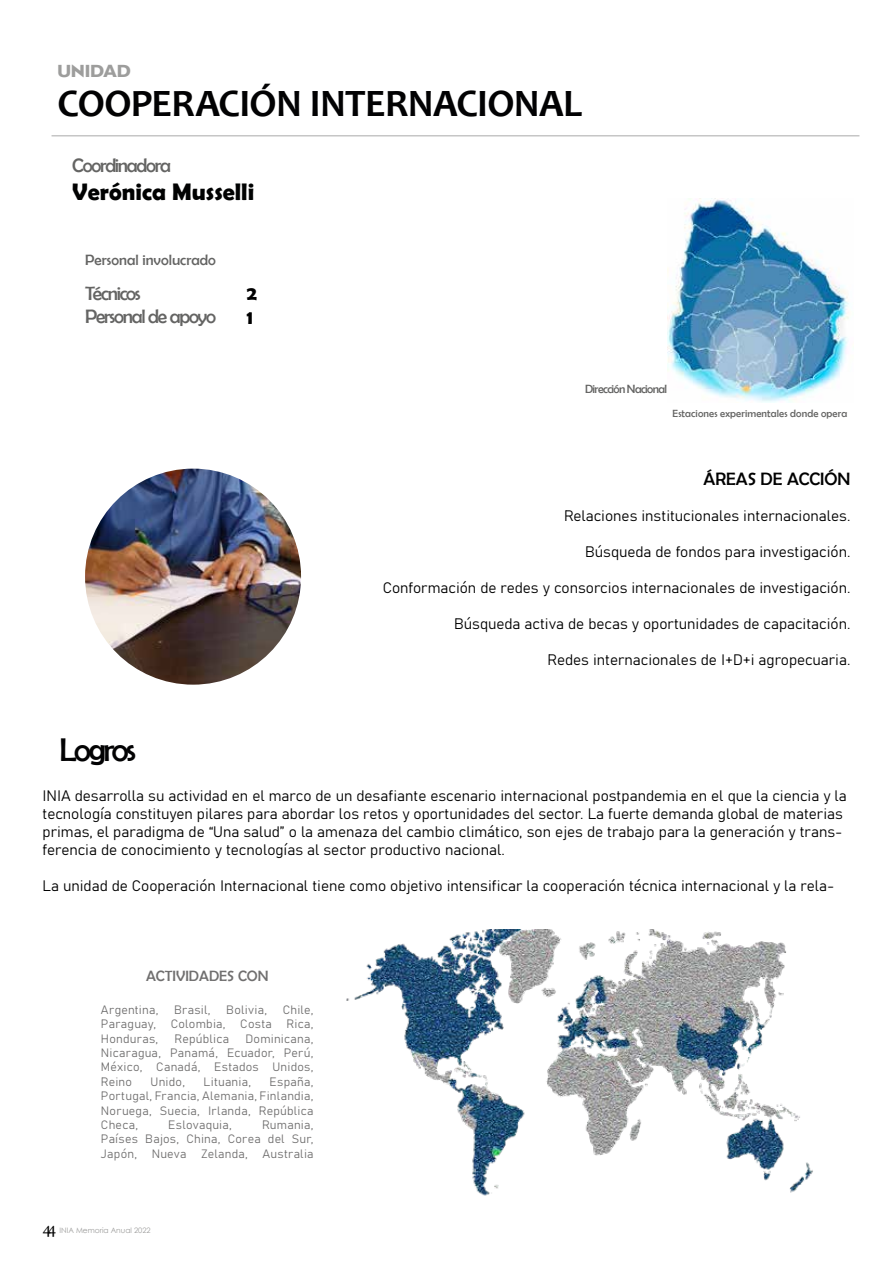
<style>
.page{position:relative;width:893px;height:1263px;background:#fff}
.page>*{position:absolute;margin:0;border:0;box-sizing:border-box;transform-origin:0 0}
.t1{font:700 39px "Candara";letter-spacing:-.015em;color:#020203}
.t2{font:33px "Berlin Sans FB";letter-spacing:-.075em;color:#020203}
.t3{font:700 24px "Berlin Sans FB Demi";color:#010202}
.t4{font:19.5px/23.4px "Berlin Sans FB";letter-spacing:-.065em;color:#646463}
.t5{font:700 19.5px/23.4px "Berlin Sans FB Demi";color:#000}
.t6{font:18px "Berlin Sans FB";color:#000}
.t7{font:700 18px "Anisette Std Petite";letter-spacing:-.015em;color:#9d9d9c}
.t8{font:18px "Minion Pro";color:#000}
.t9{font:15px/18px "Bahnschrift";color:#000}
.t10{font:15px "Berlin Sans FB";color:#646463}
.t11{font:15px "Berlin Sans FB";color:#706f6f}
.t12{font:12px/14.4px "Bahnschrift";letter-spacing:.02em;color:#706f6f;text-align:justify}
.t13{font:12px "Berlin Sans FB";letter-spacing:-.05em;color:#646463}
.t14{font:10.5px "Berlin Sans FB";letter-spacing:.015em;color:#646463}
.t15{font:7.5px "Century Gothic";color:#9d9d9c}
</style>
<div class="page">
<img style="left:346px;top:929px;width:467px;height:267px">
<img style="left:85px;top:469px;width:216px;height:216px;border-radius:108px">
<hr style="left:52px;top:135px;width:807px;height:2px;background:#c6c6c6">
<img style="left:667px;top:199px;width:182px;height:203px">
<p class="t7" style="left:57px;top:61px;width:75px">UNIDAD</p>
<h1 class="t1" style="left:57px;top:78px;width:526px">COOPERACIÓN INTERNACIONAL</h1>
<h3 class="t4" style="left:72px;top:153px;width:100px">Coordinadora</h3>
<h3 class="t3" style="left:72px;top:178px;width:184px">Verónica Musselli</h3>
<p class="t10" style="left:85px;top:252px;width:132px">Personal involucrado</p>
<h3 class="t4" style="left:85px;top:281px;width:132px">Técnicos<br>Personal de apoyo</h3>
<h3 class="t5" style="left:247px;top:281px;width:12px">2<br>1</h3>
<p class="t13" style="left:585px;top:382px;width:84px">Dirección Nacional</p>
<p class="t14" style="left:673px;top:408px;width:176px">Estaciones experimentales donde opera</p>
<p class="t6" style="left:704px;top:469px;width:148px">ÁREAS DE ACCIÓN</p>
<p class="t9" style="left:564px;top:505px;width:288px">Relaciones institucionales internacionales.</p>
<p class="t9" style="left:585px;top:541px;width:267px">Búsqueda de fondos para investigación.</p>
<p class="t9" style="left:383px;top:577px;width:469px">Conformación de redes y consorcios internacionales de investigación.</p>
<p class="t9" style="left:454px;top:613px;width:398px">Búsqueda activa de becas y oportunidades de capacitación.</p>
<p class="t9" style="left:548px;top:649px;width:304px">Redes internacionales de I+D+i agropecuaria.</p>
<h2 class="t2" style="left:60px;top:732px;width:78px">Logros</h2>
<p class="t9" style="left:43px;top:786px;width:806px">INIA desarrolla su actividad en el marco de un desafiante escenario internacional postpandemia en el que la ciencia y la tecnología constituyen pilares para abordar los retos y oportunidades del sector. La fuerte demanda global de materias primas, el paradigma de “Una salud” o la amenaza del cambio climático, son ejes de trabajo para la generación y trans&shy;ferencia de conocimiento y tecnologías al sector productivo nacional.</p>
<p class="t9" style="left:43px;top:876px;width:793px">La unidad de Cooperación Internacional tiene como objetivo intensificar la cooperación técnica internacional y la rela-</p>
<p class="t11" style="left:146px;top:968px;width:124px">ACTIVIDADES CON</p>
<p class="t12" style="left:101px;top:1001px;width:59px">Argentina,</p>
<p class="t12" style="left:174px;top:1001px;width:38px">Brasil,</p>
<p class="t12" style="left:226px;top:1001px;width:42px">Bolivia,</p>
<p class="t12" style="left:101px;top:1001px;width:214px;text-indent:182px">Chile, Paraguay, Colombia, Costa Rica, Honduras,</p>
<p class="t12" style="left:175px;top:1030px;width:56px">República</p>
<p class="t12" style="left:101px;top:1030px;width:214px;text-indent:144px">Dominicana, Nicaragua, Panamá, Ecuador, Perú, México, Canadá, Estados Unidos, Reino</p>
<p class="t12" style="left:101px;top:1073px;width:214px;text-indent:169px">España, Portugal, Francia, Alemania, Finlandia, Noruega, Suecia, Irlanda, República Checa,</p>
<p class="t12" style="left:151px;top:1073px;width:36px">Unido,</p>
<p class="t12" style="left:204px;top:1073px;width:49px">Lituania,</p>
<p class="t12" style="left:101px;top:1117px;width:214px;text-indent:161px">Rumania, Países Bajos, China, Corea del Sur, Japón, Nueva Zelanda, Australia</p>
<p class="t12" style="left:168px;top:1117px;width:65px">Eslovaquia,</p>
<p class="t8" style="left:43px;top:1216px;width:15px">44</p>
<p class="t15" style="left:60px;top:1225px;width:93px">INIA Memoria Anual 2022</p>
</div>
